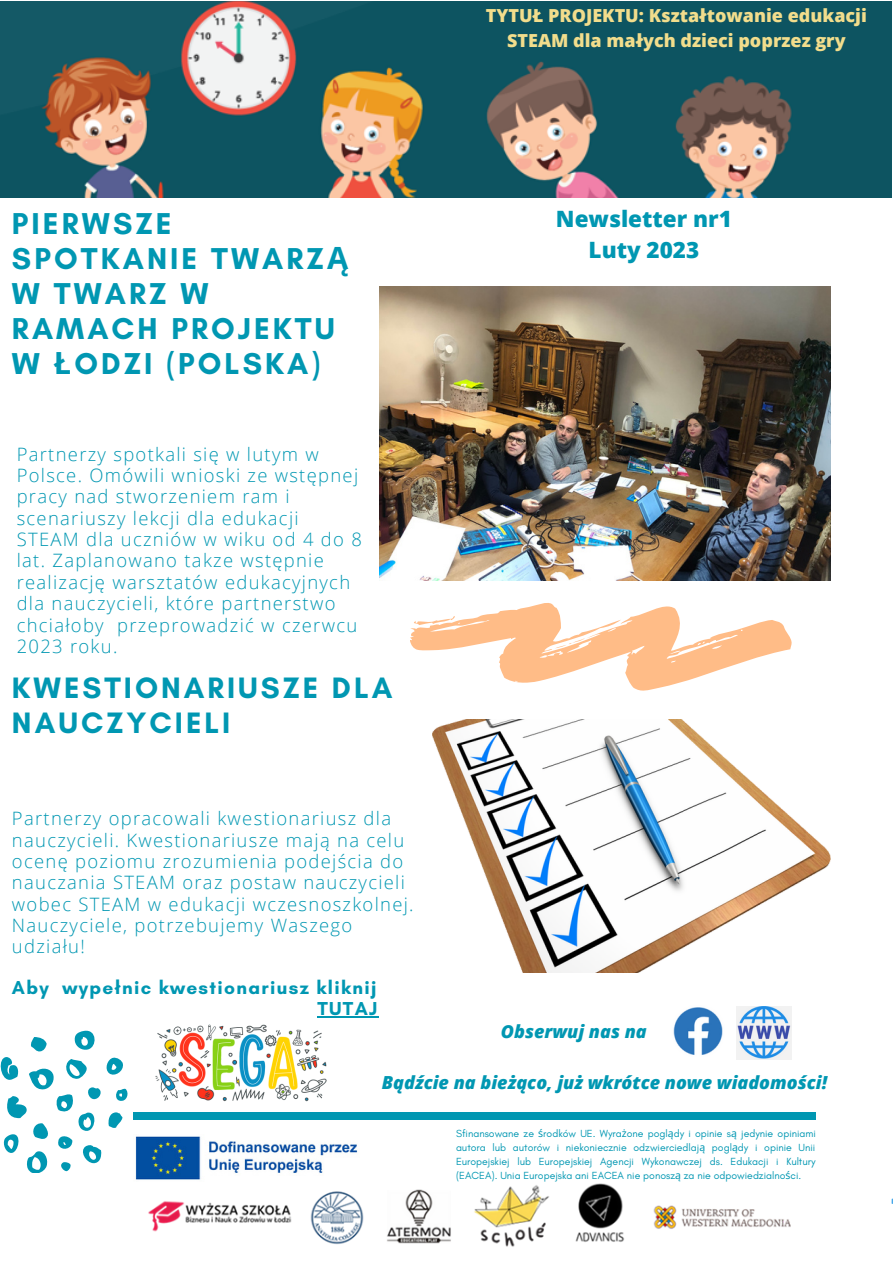
<style>
.page{position:relative;width:893px;height:1264px;background:#fff}
.page>*{position:absolute;margin:0;border:0;box-sizing:border-box;transform-origin:0 0}
.t1{font:700 30.75px/34.8px "Glacial Indifference";letter-spacing:.1em;color:#0097b2}
.t2{font:700 30px/34.8px "Glacial Indifference";letter-spacing:.1em;color:#0097b2}
.t3{font:800 22.5px/31.5px "Open Sans";color:#0097b2;text-align:center}
.t4{font:700 19.05px/21.3px "Glacial Indifference";letter-spacing:.07em;color:#0097b2;text-align:right}
.t5{font:300 18.45px/21.3px "Open Sans";letter-spacing:.07em;color:#0097b2}
.t6{font:800 18px/24.8px "Open Sans";color:#f2dd8c;text-align:center}
.t7{font:italic 800 18px "Open Sans";color:#0097b2}
.t8{font:10.5px/14px "Glacial Indifference";color:#0097b2;text-align:justify}
.s1{font-family:"Noto Sans"}
</style>
<div class="page">
<img style="left:379px;top:286px;width:451px;height:295px">
<img style="left:432px;top:719px;width:398px;height:253px">
<svg style="left:410px;top:603px;width:381px;height:87px"></svg>
<img style="left:0;top:1px;width:891px;height:197px">
<div style="left:133px;top:1112px;width:683px;height:8px;background:#0097b2"></div>
<img style="left:148px;top:1183px;width:642px;height:64px">
<hr style="left:317px;top:1016px;width:62px;height:1px;background:#0097b2">
<svg style="left:0;top:1030px;width:128px;height:142px"></svg>
<img style="left:673px;top:1007px;width:50px;height:48px">
<img style="left:155px;top:1017px;width:179px;height:85px">
<img style="left:736px;top:1006px;width:55px;height:53px">
<img style="left:135px;top:1136px;width:223px;height:44px">
<h1 class="t1" style="left:12px;top:206px;width:338px">PIERWSZE<br>SPOTKANIE TWARZ<span class="s1">Ą<br></span>W TWARZ W<br>RAMACH PROJEKTU<br>W <span class="s1">Ł</span>ODZI (POLSKA)</h1>
<p class="t5" style="left:17px;top:443px;width:346px">Partnerzy spotkali się w lutym w<br>Polsce. Omówili wnioski ze wstępnej pracy nad stworzeniem ram i scenariuszy lekcji dla edukacji<br>STEAM dla uczniów w wiku od 4 do 8 lat. Zaplanowano takze wstępnie realizację warsztatów edukacyjnych dla nauczycieli, które partnerstwo chciałoby przeprowadzić w czerwcu<br>2023 roku.</p>
<h2 class="t2" style="left:12px;top:670px;width:382px">KWESTIONARIUSZE DLA<br>NAUCZYCIELI</h2>
<p class="t5" style="left:12px;top:807px;width:403px">Partnerzy opracowali kwestionariusz dla nauczycieli. Kwestionariusze mają na celu ocenę poziomu zrozumienia podejścia do nauczania STEAM oraz postaw nauczycieli wobec STEAM w edukacji wczesnoszkolnej.<br>Nauczyciele, potrzebujemy Waszego udziału!</p>
<p class="t4" style="left:12px;top:976px;width:367px">Aby wype<span class="s1">ł</span>nic kwestionariusz kliknij<br>TUTAJ</p>
<p class="t6" style="left:486px;top:3px;width:382px">TYTUŁ PROJEKTU: Kształtowanie edukacji<br>STEAM dla małych dzieci poprzez gry</p>
<p class="t3" style="left:556px;top:202px;width:177px">Newsletter nr1<br>Luty 2023</p>
<p class="t7" style="left:501px;top:1018px;width:147px">Obserwuj nas na</p>
<p class="t7" style="left:382px;top:1069px;width:446px">Bądźcie na bieżąco, już wkrótce nowe wiadomości!</p>
<p class="t8" style="left:456px;top:1126px;width:361px">Sfinansowane ze <span class="s1">ś</span>rodków UE. Wyra<span class="s1">ż</span>one pogl<span class="s1">ą</span>dy i opinie s<span class="s1">ą</span> jedynie opiniami autora lub autorów i niekoniecznie odzwierciedlaj<span class="s1">ą</span> pogl<span class="s1">ą</span>dy i opinie Unii Europejskiej lub Europejskiej Agencji Wykonawczej ds. Edukacji i Kultury (EACEA). Unia Europejska ani EACEA nie ponosz<span class="s1">ą</span> za nie odpowiedzialno<span class="s1">ś</span>ci.</p>
</div>
